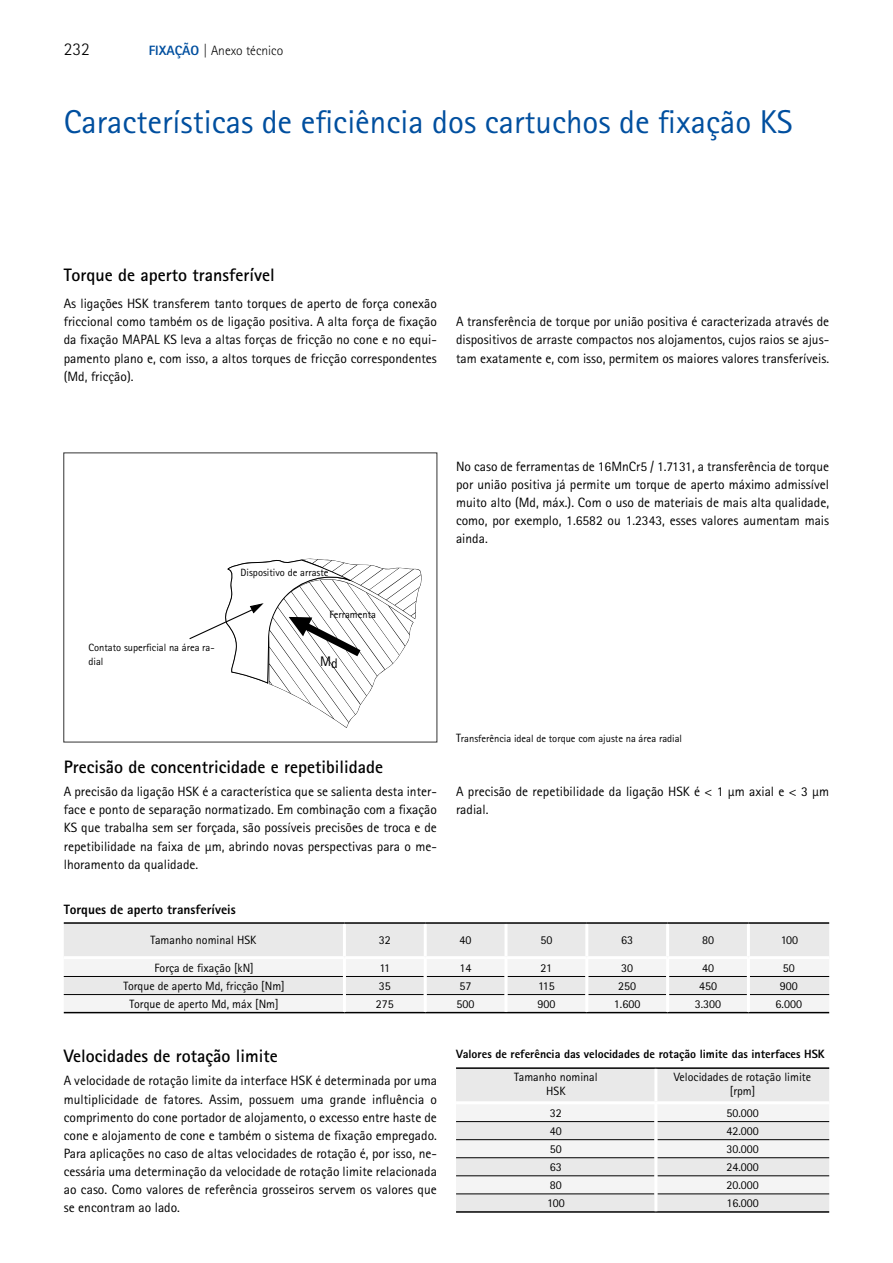
<style>
.page{position:relative;width:893px;height:1263px;background:#fff}
.page>*{position:absolute;margin:0;border:0;box-sizing:border-box;transform-origin:0 0}
.Ueberschrift_Produkt{font:33px "Rotis Sans Serif W1 G";color:#004f9f}
.Unterueberschrift_ne{font:700 18px "Rotis Sans Serif W1 G";color:#000}
.t1{font:300 18px "Rotis Sans Serif W1 G";color:#000}
.t2{font:13.95px "Rotis Sans Serif W1 G";color:#000}
.Grundschrift_block{font:13.5px/18.1px "Rotis Sans Serif W1 G";color:#000;text-align:justify}
.Grundschrift_ExtraBo{font:800 13.5px "Rotis Sans Serif W1 G";color:#000}
.t3{font:300 13.5px "Rotis Sans Serif W1 G";color:#000}
.Tabellensatz_normal{font:12px "Rotis Sans Serif W1 G";color:#000}
.Grundschrift_ExtraBo-2{font:800 12px "Rotis Sans Serif W1 G";color:#000}
.Fussnote_normal{font:10.5px/13.5px "Rotis Sans Serif W1 G";color:#000}
.s1{font-weight:800;color:#004f9f}
.s2{font-size:12px}
</style>
<div class="page">
<svg style="left:189px;top:558px;width:233px;height:170px"></svg>
<hr style="left:456px;top:1211px;width:200px;height:2px;background:#000">
<hr style="left:656px;top:1211px;width:173px;height:2px;background:#000">
<svg style="left:64px;top:924px;width:765px;height:89px"></svg>
<hr style="left:64px;top:956px;width:280px;height:3px;background:#fff">
<hr style="left:344px;top:956px;width:81px;height:3px;background:#fff">
<hr style="left:425px;top:956px;width:81px;height:3px;background:#fff">
<hr style="left:506px;top:956px;width:81px;height:3px;background:#fff">
<hr style="left:587px;top:956px;width:81px;height:3px;background:#fff">
<hr style="left:668px;top:956px;width:80px;height:3px;background:#fff">
<hr style="left:748px;top:956px;width:81px;height:3px;background:#fff">
<hr style="left:343px;top:924px;width:3px;height:32px;background:#fff">
<hr style="left:424px;top:924px;width:3px;height:32px;background:#fff">
<hr style="left:504px;top:924px;width:3px;height:32px;background:#fff">
<hr style="left:585px;top:924px;width:3px;height:32px;background:#fff">
<hr style="left:666px;top:924px;width:3px;height:32px;background:#fff">
<hr style="left:747px;top:924px;width:3px;height:32px;background:#fff">
<hr style="left:64px;top:922px;width:280px;height:2px;background:#000">
<hr style="left:344px;top:922px;width:81px;height:2px;background:#000">
<hr style="left:425px;top:922px;width:81px;height:2px;background:#000">
<hr style="left:506px;top:922px;width:81px;height:2px;background:#000">
<hr style="left:587px;top:922px;width:81px;height:2px;background:#000">
<hr style="left:668px;top:922px;width:80px;height:2px;background:#000">
<hr style="left:748px;top:922px;width:81px;height:2px;background:#000">
<svg style="left:456px;top:1069px;width:373px;height:143px"></svg>
<hr style="left:456px;top:1101px;width:200px;height:3px;background:#fff">
<hr style="left:656px;top:1101px;width:173px;height:3px;background:#fff">
<hr style="left:456px;top:1067px;width:200px;height:2px;background:#000">
<hr style="left:656px;top:1067px;width:173px;height:2px;background:#000">
<hr style="left:654px;top:1069px;width:3px;height:32px;background:#fff">
<h2 class="t1" style="left:64px;top:39px;width:27px">232</h2>
<p class="t3" style="left:149px;top:43px;width:136px"><span class="s1">FIXAÇÃO</span> | Anexo técnico</p>
<p class="Ueberschrift_Produkt" style="left:64px;top:102px;width:730px">Características de eficiência dos cartuchos de fixação KS</p>
<p class="Unterueberschrift_ne" style="left:64px;top:263px;width:212px">Torque de aperto transferível</p>
<p class="Grundschrift_block" style="left:64px;top:295px;width:375px">As ligações HSK transferem tanto torques de aperto de força conexão friccional como também os de ligação positiva. A alta força de fixação da fixação MAPAL KS leva a altas forças de fricção no cone e no equi&shy;pamento plano e, com isso, a altos torques de fricção correspondentes (Md, fricção).</p>
<p class="Grundschrift_block" style="left:456px;top:313px;width:375px">A transferência de torque por união positiva é caracterizada através de dispositivos de arraste compactos nos alojamentos, cujos raios se ajus&shy;tam exatamente e, com isso, permitem os maiores valores transferíveis.</p>
<p class="Fussnote_normal" style="left:89px;top:641px;width:128px">Contato superficial na área ra&shy;dial</p>
<p class="Fussnote_normal" style="left:241px;top:566px;width:90px">Dispositivo de arraste</p>
<p class="Fussnote_normal" style="left:329px;top:608px;width:48px">Ferramenta</p>
<p class="t2" style="left:320px;top:654px;width:19px">Md</p>
<p class="Grundschrift_block" style="left:456px;top:457px;width:375px">No caso de ferramentas de 16MnCr5 / 1.7131, a transferência de torque por união positiva já permite um torque de aperto máximo admissível muito alto (Md, máx.). Com o uso de materiais de mais alta qualidade, como, por exemplo, 1.6582 ou 1.2343, esses valores aumentam mais ainda.</p>
<p class="Unterueberschrift_ne" style="left:64px;top:755px;width:321px">Precisão de concentricidade e repetibilidade</p>
<p class="Grundschrift_block" style="left:64px;top:783px;width:375px">A precisão da ligação HSK é a característica que se salienta desta inter&shy;face e ponto de separação normatizado. Em combinação com a fixação KS que trabalha sem ser forçada, são possíveis precisões de troca e de repetibilidade na faixa de µm, abrindo novas perspectivas para o me&shy;lhoramento da qualidade.</p>
<p class="Grundschrift_ExtraBo" style="left:64px;top:901px;width:173px">Torques de aperto transferíveis</p>
<p class="Fussnote_normal" style="left:456px;top:732px;width:228px"><span class="s2">T</span>ransferência ideal de torque com ajuste na área radial</p>
<p class="Grundschrift_block" style="left:456px;top:783px;width:375px">A precisão de repetibilidade da ligação HSK é &lt; 1 µm axial e &lt; 3 µm radial.</p>
<p class="Tabellensatz_normal" style="left:150px;top:933px;width:107px">Tamanho nominal HSK</p>
<p class="Tabellensatz_normal" style="left:379px;top:933px;width:13px">32</p>
<p class="Tabellensatz_normal" style="left:460px;top:933px;width:13px">40</p>
<p class="Tabellensatz_normal" style="left:540px;top:933px;width:13px">50</p>
<p class="Tabellensatz_normal" style="left:621px;top:933px;width:13px">63</p>
<p class="Tabellensatz_normal" style="left:702px;top:933px;width:13px">80</p>
<p class="Tabellensatz_normal" style="left:781px;top:933px;width:19px">100</p>
<p class="Tabellensatz_normal" style="left:154px;top:960px;width:101px">Força de fixação [kN]</p>
<p class="Tabellensatz_normal" style="left:123px;top:978px;width:163px">Torque de aperto Md, fricção [Nm]</p>
<p class="Tabellensatz_normal" style="left:129px;top:997px;width:151px">Torque de aperto Md, máx [Nm]</p>
<p class="Tabellensatz_normal" style="left:379px;top:960px;width:12px">11</p>
<p class="Tabellensatz_normal" style="left:460px;top:960px;width:13px">14</p>
<p class="Tabellensatz_normal" style="left:541px;top:960px;width:13px">21</p>
<p class="Tabellensatz_normal" style="left:621px;top:960px;width:13px">30</p>
<p class="Tabellensatz_normal" style="left:702px;top:960px;width:13px">40</p>
<p class="Tabellensatz_normal" style="left:783px;top:960px;width:13px">50</p>
<p class="Tabellensatz_normal" style="left:379px;top:978px;width:13px">35</p>
<p class="Tabellensatz_normal" style="left:460px;top:978px;width:13px">57</p>
<p class="Tabellensatz_normal" style="left:538px;top:978px;width:18px">115</p>
<p class="Tabellensatz_normal" style="left:618px;top:978px;width:19px">250</p>
<p class="Tabellensatz_normal" style="left:699px;top:978px;width:19px">450</p>
<p class="Tabellensatz_normal" style="left:780px;top:978px;width:19px">900</p>
<p class="Tabellensatz_normal" style="left:376px;top:996px;width:19px">275</p>
<p class="Tabellensatz_normal" style="left:457px;top:996px;width:19px">500</p>
<p class="Tabellensatz_normal" style="left:537px;top:996px;width:19px">900</p>
<p class="Tabellensatz_normal" style="left:614px;top:996px;width:28px">1.600</p>
<p class="Tabellensatz_normal" style="left:695px;top:996px;width:28px">3.300</p>
<p class="Tabellensatz_normal" style="left:776px;top:996px;width:28px">6.000</p>
<p class="Unterueberschrift_ne" style="left:64px;top:1044px;width:215px">Velocidades de rotação limite</p>
<p class="Grundschrift_block" style="left:64px;top:1072px;width:375px">A velocidade de rotação limite da interface HSK é determinada por uma multiplicidade de fatores. Assim, possuem uma grande influência o comprimento do cone portador de alojamento, o excesso entre haste de cone e alojamento de cone e também o sistema de fixação empregado.<br>Para aplicações no caso de altas velocidades de rotação é, por isso, ne&shy;cessária uma determinação da velocidade de rotação limite relacionada ao caso. Como valores de referência grosseiros servem os valores que se encontram ao lado.</p>
<p class="Grundschrift_ExtraBo-2" style="left:456px;top:1046px;width:370px">Valores de referência das velocidades de rotação limite das interfaces HSK</p>
<p class="Tabellensatz_normal" style="left:514px;top:1070px;width:85px">Tamanho nominal</p>
<p class="Tabellensatz_normal" style="left:546px;top:1084px;width:21px">HSK</p>
<p class="Tabellensatz_normal" style="left:674px;top:1070px;width:139px">Velocidades de rotação limite</p>
<p class="Tabellensatz_normal" style="left:730px;top:1084px;width:27px">[rpm]</p>
<p class="Tabellensatz_normal" style="left:550px;top:1105px;width:13px">32</p>
<p class="Tabellensatz_normal" style="left:726px;top:1105px;width:34px">50.000</p>
<p class="Tabellensatz_normal" style="left:550px;top:1124px;width:13px">40</p>
<p class="Tabellensatz_normal" style="left:726px;top:1124px;width:34px">42.000</p>
<p class="Tabellensatz_normal" style="left:550px;top:1142px;width:13px">50</p>
<p class="Tabellensatz_normal" style="left:726px;top:1142px;width:34px">30.000</p>
<p class="Tabellensatz_normal" style="left:550px;top:1160px;width:13px">63</p>
<p class="Tabellensatz_normal" style="left:726px;top:1160px;width:34px">24.000</p>
<p class="Tabellensatz_normal" style="left:550px;top:1178px;width:13px">80</p>
<p class="Tabellensatz_normal" style="left:726px;top:1178px;width:34px">20.000</p>
<p class="Tabellensatz_normal" style="left:547px;top:1196px;width:19px">100</p>
<p class="Tabellensatz_normal" style="left:726px;top:1196px;width:34px">16.000</p>
</div>
